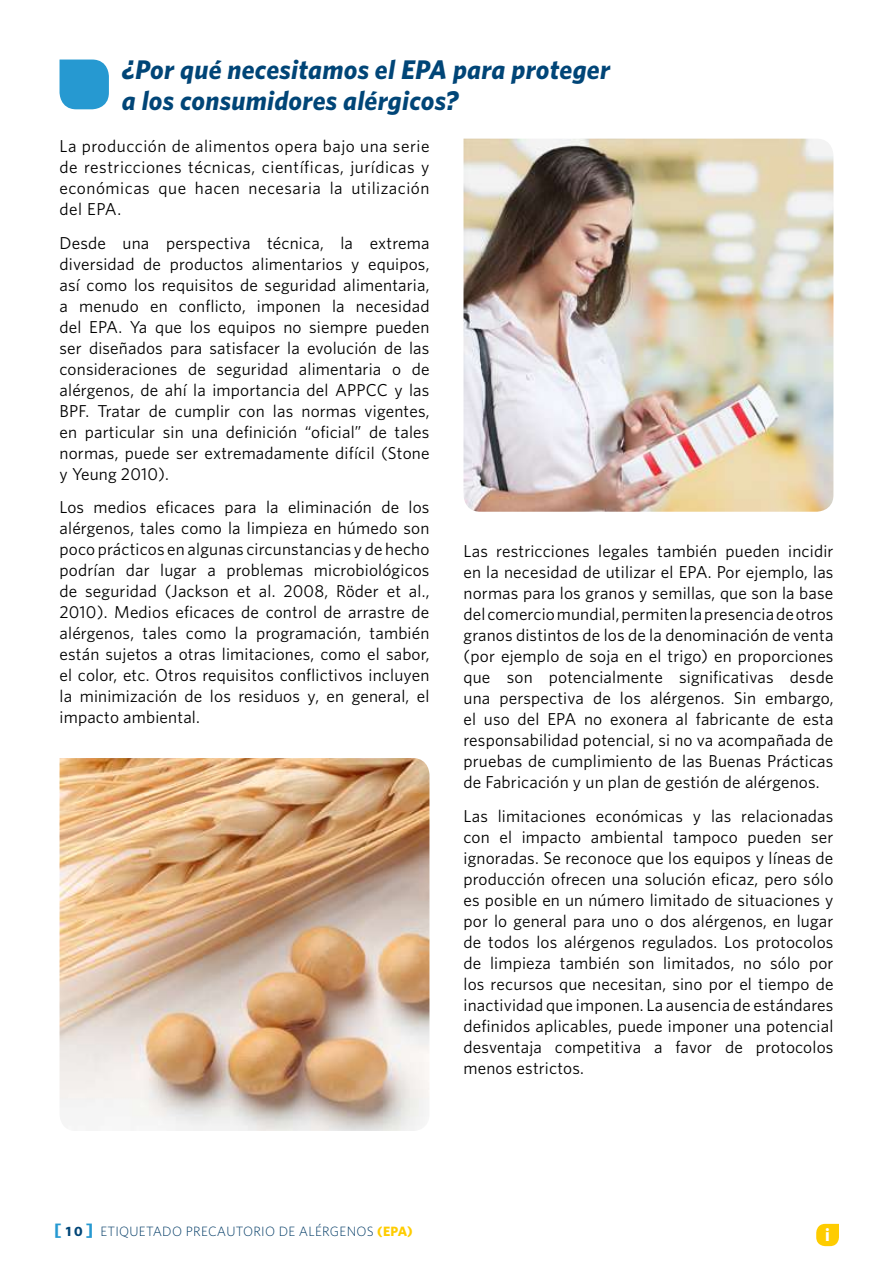
<style>
.page{position:relative;width:893px;height:1263px;background:#fff}
.page>*{position:absolute;margin:0;border:0;box-sizing:border-box;transform-origin:0 0}
.t1{font:italic 700 27px/31.2px "Whitney";letter-spacing:.01em;color:#004577}
.t2{font:700 18px "Whitney";color:#fff}
.t3{font:17.25px/21px "Whitney";letter-spacing:.01em;color:#000;text-align:justify}
.t4{font:300 13.5px "Whitney";letter-spacing:.02em;color:#003a65}
.s1{font-weight:700;font-size:18px;color:#2699d1}
.s2{font-weight:700;color:#004577}
.s3{font-weight:700;color:#fecc00}
</style>
<div class="page">
<svg style="left:816px;top:1224px;width:23px;height:22px"></svg>
<img style="left:463px;top:139px;width:370px;height:373px">
<img style="left:60px;top:758px;width:369px;height:373px">
<svg style="left:60px;top:60px;width:49px;height:49px;background:#339fd3"></svg>
<h1 class="t1" style="left:122px;top:53px;width:490px">¿Por qué necesitamos el EPA para proteger a los consumidores alérgicos?</h1>
<p class="t3" style="left:60px;top:135px;width:371px">La producción de alimentos opera bajo una serie de restricciones técnicas, científicas, jurídicas y económicas que hacen necesaria la utilización del EPA.</p>
<p class="t3" style="left:60px;top:232px;width:371px">Desde una perspectiva técnica, la extrema diversidad de productos alimentarios y equipos, así como los requisitos de seguridad alimentaria, a menudo en conflicto, imponen la necesidad del EPA. Ya que los equipos no siempre pueden ser diseñados para satisfacer la evolución de las consideraciones de seguridad alimentaria o de alérgenos, de ahí la importancia del APPCC y las BPF. Tratar de cumplir con las normas vigentes, en particular sin una definición “oficial” de tales normas, puede ser extremadamente difícil (Stone y Yeung 2010).</p>
<p class="t3" style="left:60px;top:496px;width:371px">Los medios eficaces para la eliminación de los alérgenos, tales como la limpieza en húmedo son poco prácticos en algunas circunstancias y de hecho podrían dar lugar a problemas microbiológicos de seguridad (Jackson et al. 2008, Röder et al., 2010). Medios eficaces de control de arrastre de alérgenos, tales como la programación, también están sujetos a otras limitaciones, como el sabor, el color, etc. Otros requisitos conflictivos incluyen la minimización de los residuos y, en general, el impacto ambiental.</p>
<p class="t3" style="left:463px;top:540px;width:371px">Las restricciones legales también pueden incidir en la necesidad de utilizar el EPA. Por ejemplo, las normas para los granos y semillas, que son la base del comercio mundial, permiten la presencia de otros granos distintos de los de la denominación de venta (por ejemplo de soja en el trigo) en proporciones que son potencialmente significativas desde una perspectiva de los alérgenos. Sin embargo, el uso del EPA no exonera al fabricante de esta responsabilidad potencial, si no va acompañada de pruebas de cumplimiento de las Buenas Prácticas de Fabricación y un plan de gestión de alérgenos.</p>
<p class="t3" style="left:463px;top:805px;width:371px">Las limitaciones económicas y las relacionadas con el impacto ambiental tampoco pueden ser ignoradas. Se reconoce que los equipos y líneas de producción ofrecen una solución eficaz, pero sólo es posible en un número limitado de situaciones y por lo general para uno o dos alérgenos, en lugar de todos los alérgenos regulados. Los protocolos de limpieza también son limitados, no sólo por los recursos que necesitan, sino por el tiempo de inactividad que imponen. La ausencia de estándares definidos aplicables, puede imponer una potencial desventaja competitiva a favor de protocolos menos estrictos.</p>
<p class="t4" style="left:54px;top:1222px;width:360px"><span class="s1">[</span> <span class="s2">1 0</span> <span class="s1">]</span> ETIQUETADO PRECAUTORIO DE ALÉRGENOS <span class="s3">(EPA)</span></p>
<p class="t2" style="left:825px;top:1223px;width:6px">i</p>
</div>
